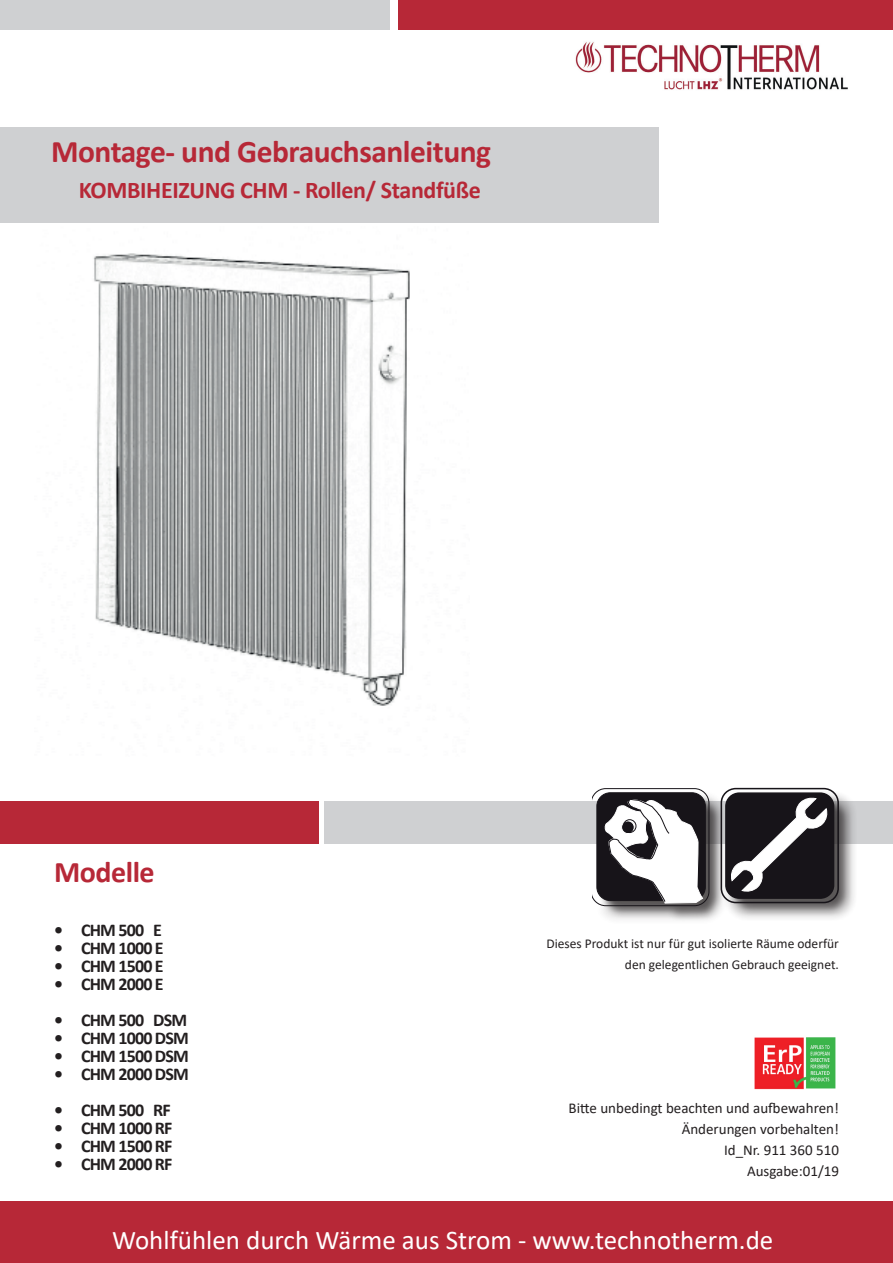
<style>
.page{position:relative;width:893px;height:1263px;background:#fff}
.page>*{position:absolute;margin:0;border:0;box-sizing:border-box;transform-origin:0 0}
.t1{font:700 31.5px "Calibri";letter-spacing:-.015em;color:#b72837}
.t2{font:700 30px "Calibri";letter-spacing:-.015em;color:#b72837}
.t3{font:27px "Calibri";color:#fff}
.t4{font:700 24px "Calibri";letter-spacing:-.015em;color:#b72837}
.t5{font:700 18px "Calibri";letter-spacing:-.045em;color:#231f20}
.t6{font:15px/21px "Calibri";color:#231f20;text-align:right}
.t7{font:13.5px/21px "Calibri";color:#231f20;text-align:right}
</style>
<div class="page">
<img style="left:575px;top:42px;width:273px;height:48px">
<div style="left:398px;top:0;width:495px;height:30px;background:#b72837"></div>
<div style="left:0;top:0;width:389px;height:30px;background:#cfd0d2"></div>
<div style="left:0;top:1201px;width:893px;height:62px;background:#b72837"></div>
<div style="left:324px;top:801px;width:569px;height:43px;background:#cfd0d2"></div>
<div style="left:0;top:801px;width:319px;height:43px;background:#b72837"></div>
<div style="left:0;top:127px;width:658px;height:96px;background:#cfd0d2"></div>
<div style="left:596px;top:790px;width:261px;height:135px;background:#231f20;opacity:.75"></div>
<div style="left:721px;top:788px;width:118px;height:115px;border:2px solid #171419;border-radius:14px"></div>
<div style="left:726px;top:793px;width:107px;height:105px;background:#171419;border-radius:13px"></div>
<div style="left:725px;top:792px;width:109px;height:107px;border:2px solid #171419;border-radius:13px"></div>
<svg style="left:731px;top:797px;width:97px;height:95px"></svg>
<svg style="left:593px;top:788px;width:116px;height:118px"></svg>
<img style="left:754px;top:1037px;width:82px;height:52px">
<img style="left:93px;top:253px;width:317px;height:453px">
<h1 class="t1" style="left:51px;top:129px;width:442px">Montage- und Gebrauchsanleitung</h1>
<h3 class="t4" style="left:79px;top:173px;width:403px">KOMBIHEIZUNG CHM - Rollen/ Standfüße</h3>
<h2 class="t2" style="left:54px;top:851px;width:102px">Modelle</h2>
<p class="t5" style="left:54px;top:917px;width:109px">• CHM 500 E</p>
<p class="t5" style="left:54px;top:935px;width:111px">• CHM 1000 E</p>
<p class="t5" style="left:54px;top:953px;width:111px">• CHM 1500 E</p>
<p class="t5" style="left:54px;top:971px;width:111px">• CHM 2000 E</p>
<p class="t5" style="left:54px;top:1007px;width:135px">• CHM 500 DSM</p>
<p class="t5" style="left:54px;top:1025px;width:136px">• CHM 1000 DSM</p>
<p class="t5" style="left:54px;top:1043px;width:136px">• CHM 1500 DSM</p>
<p class="t5" style="left:54px;top:1061px;width:136px">• CHM 2000 DSM</p>
<p class="t5" style="left:54px;top:1097px;width:118px">• CHM 500 RF</p>
<p class="t5" style="left:54px;top:1115px;width:120px">• CHM 1000 RF</p>
<p class="t5" style="left:54px;top:1133px;width:120px">• CHM 1500 RF</p>
<p class="t5" style="left:54px;top:1151px;width:120px">• CHM 2000 RF</p>
<p class="t7" style="left:546px;top:933px;width:294px">Dieses Produkt ist nur für gut isolierte Räume oderfür den gelegentlichen Gebrauch geeignet.</p>
<p class="t6" style="left:569px;top:1097px;width:272px">Bitte unbedingt beachten und aufbewahren!<br>Änderungen vorbehalten!<br>Id_Nr. 911 360 510<br>Ausgabe:01/19</p>
<h3 class="t3" style="left:112px;top:1221px;width:663px">Wohlfühlen durch Wärme aus Strom - www.technotherm.de</h3>
</div>
